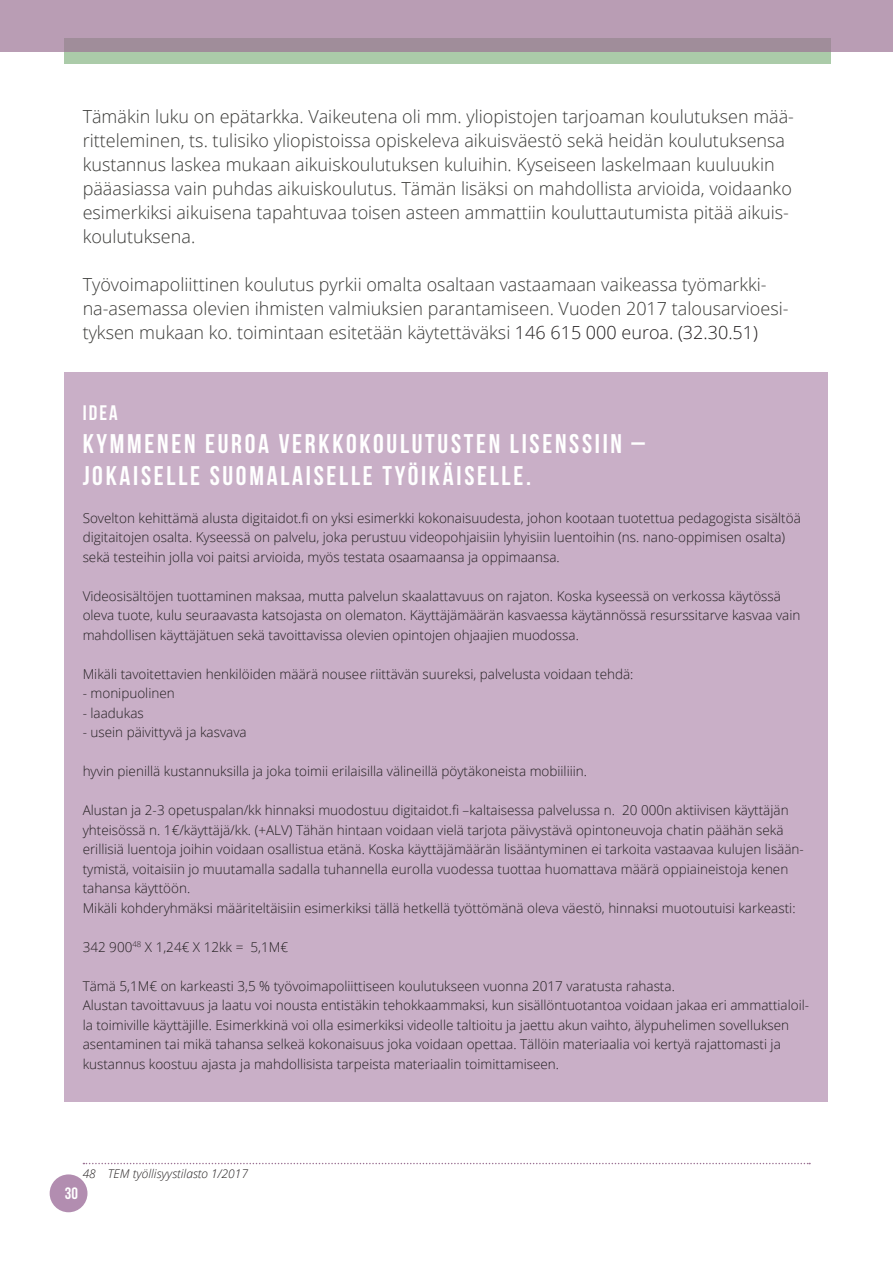
<style>
.page{position:relative;width:893px;height:1263px;background:#fff}
.page>*{position:absolute;margin:0;border:0;box-sizing:border-box;transform-origin:0 0}
.t1{font:27px/32.4px "Bebas Neue";letter-spacing:.1em;color:#fff}
.t2{font:21px "Bebas Neue";color:#fff}
.t3{font:300 18px/24px "Open Sans";color:#3a3a37}
.t4{font:16.5px "Bebas Neue";color:#fff}
.t5{font:300 13.5px/19.5px "Open Sans";color:#231f20}
.t6{font:italic 300 12px "Open Sans";color:#231f20}
.s1{color:#231f20}
</style>
<div class="page">
<div style="left:65px;top:372px;width:763px;height:729px;background:#c9afc7"></div>
<svg style="left:83px;top:1163px;width:727px;height:1px"></svg>
<div style="left:50px;top:1174px;width:37px;height:38px;background:#b28db0;border-radius:50%"></div>
<div style="left:64px;top:38px;width:766px;height:26px;background:#abcba9"></div>
<div style="left:0;top:0;width:893px;height:51px;background:linear-gradient(to bottom,#c0a2bc,#a791a1)"></div>
<p class="t3" style="left:83px;top:104px;width:713px">Tämäkin luku on epätarkka. Vaikeutena oli mm. yliopistojen tarjoaman koulutuksen mää&shy;ritteleminen, ts. tulisiko yliopistoissa opiskeleva aikuisväestö sekä heidän koulutuksensa kustannus laskea mukaan aikuiskoulutuksen kuluihin. Kyseiseen laskelmaan kuuluukin pääasiassa vain puhdas aikuiskoulutus. Tämän lisäksi on mahdollista arvioida, voidaanko esimerkiksi aikuisena tapahtuvaa toisen asteen ammattiin kouluttautumista pitää aikuis&shy;koulutuksena.</p>
<p class="t3" style="left:83px;top:272px;width:707px">Työvoimapoliittinen koulutus pyrkii omalta osaltaan vastaamaan vaikeassa työmarkki&shy;na-asemassa olevien ihmisten valmiuksien parantamiseen. Vuoden 2017 talousarvioesi&shy;tyksen mukaan ko. toimintaan esitetään käytettäväksi <span class="s1">146 615 000 euroa. (32.30.51)</span></p>
<h2 class="t2" style="left:83px;top:402px;width:37px">IDEA</h2>
<h1 class="t1" style="left:83px;top:427px;width:564px">KYMMENEN EUROA VERKKOKOULUTUSTEN LISENSSIIN –<br>JOKAISELLE SUOMALAISELLE TYÖIKÄISELLE.</h1>
<p class="t5" style="left:83px;top:508px;width:720px">Sovelton kehittämä alusta digitaidot.fi on yksi esimerkki kokonaisuudesta, johon kootaan tuotettua pedagogista sisältöä digitaitojen osalta. Kyseessä on palvelu, joka perustuu videopohjaisiin lyhyisiin luentoihin (ns. nano-oppimisen osalta) sekä testeihin jolla voi paitsi arvioida, myös testata osaamaansa ja oppimaansa.</p>
<p class="t5" style="left:83px;top:586px;width:719px">Videosisältöjen tuottaminen maksaa, mutta palvelun skaalattavuus on rajaton. Koska kyseessä on verkossa käytössä oleva tuote, kulu seuraavasta katsojasta on olematon. Käyttäjämäärän kasvaessa käytännössä resurssitarve kasvaa vain mahdollisen käyttäjätuen sekä tavoittavissa olevien opintojen ohjaajien muodossa.</p>
<p class="t5" style="left:83px;top:664px;width:552px">Mikäli tavoitettavien henkilöiden määrä nousee riittävän suureksi, palvelusta voidaan tehdä:</p>
<p class="t5" style="left:83px;top:683px;width:94px">- monipuolinen</p>
<p class="t5" style="left:83px;top:703px;width:63px">- laadukas</p>
<p class="t5" style="left:83px;top:722px;width:166px">- usein päivittyvä ja kasvava</p>
<p class="t5" style="left:83px;top:761px;width:506px">hyvin pienillä kustannuksilla ja joka toimii erilaisilla välineillä pöytäkoneista mobiiliiin.</p>
<p class="t5" style="left:83px;top:800px;width:723px">Alustan ja 2-3 opetuspalan/kk hinnaksi muodostuu digitaidot.fi –kaltaisessa palvelussa n. 20 000n aktiivisen käyttäjän yhteisössä n. 1€/käyttäjä/kk. (+ALV) Tähän hintaan voidaan vielä tarjota päivystävä opintoneuvoja chatin päähän sekä erillisiä luentoja joihin voidaan osallistua etänä. Koska käyttäjämäärän lisääntyminen ei tarkoita vastaavaa kulujen lisään&shy;tymistä, voitaisiin jo muutamalla sadalla tuhannella eurolla vuodessa tuottaa huomattava määrä oppiaineistoja kenen tahansa käyttöön.<br>Mikäli kohderyhmäksi määriteltäisiin esimerkiksi tällä hetkellä työttömänä oleva väestö, hinnaksi muotoutuisi karkeasti:</p>
<p class="t5" style="left:83px;top:937px;width:207px">342 900<sup>48</sup> X 1,24€ X 12kk = 5,1M€</p>
<p class="t5" style="left:83px;top:976px;width:728px">Tämä 5,1M€ on karkeasti 3,5 % työvoimapoliittiseen koulutukseen vuonna 2017 varatusta rahasta.<br>Alustan tavoittavuus ja laatu voi nousta entistäkin tehokkaammaksi, kun sisällöntuotantoa voidaan jakaa eri ammattialoil&shy;la toimiville käyttäjille. Esimerkkinä voi olla esimerkiksi videolle taltioitu ja jaettu akun vaihto, älypuhelimen sovelluksen asentaminen tai mikä tahansa selkeä kokonaisuus joka voidaan opettaa. Tällöin materiaalia voi kertyä rajattomasti ja kustannus koostuu ajasta ja mahdollisista tarpeista materiaalin toimittamiseen.</p>
<p class="t6" style="left:83px;top:1165px;width:167px">48 TEM työllisyystilasto 1/2017</p>
<p class="t4" style="left:65px;top:1184px;width:15px">30</p>
</div>
